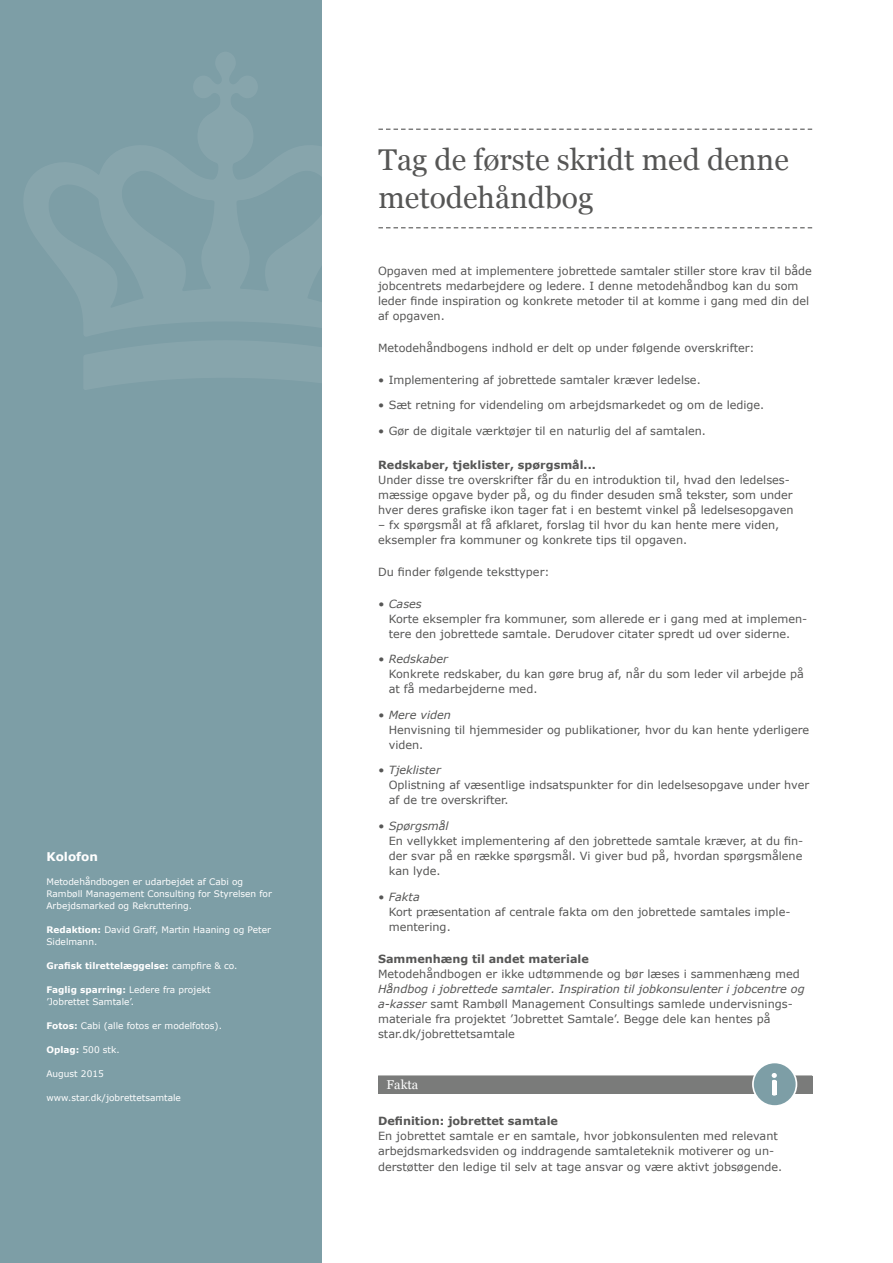
<style>
.page{position:relative;width:893px;height:1263px;background:#fff}
.page>*{position:absolute;margin:0;border:0;box-sizing:border-box;transform-origin:0 0}
.t1{font:30px/37.5px "Georgia";color:#565655}
.t2{font:12.75px "Georgia";color:#fff}
.t3{font:700 12px "Verdana";color:#fff}
.t4{font:11.25px/15px "Verdana";color:#565655}
.t5{font:700 11.25px "Verdana";color:#565655}
.t6{font:italic 11.25px "Verdana";color:#565655}
.t7{font:9px/12px "Verdana";color:#fff}
.t8{font:700 9px "Verdana";color:#fff}
.s1{font-weight:700}
.s2{font-weight:400}
.s3{font-style:italic}
</style>
<div class="page">
<svg style="left:378px;top:227px;width:434px;height:1px"></svg>
<svg style="left:378px;top:129px;width:434px;height:1px"></svg>
<div style="left:0;top:0;width:322px;height:1263px;background:#7d9ea6"></div>
<div style="left:378px;top:1076px;width:434px;height:18px;background:#7a7b7a"></div>
<hr style="left:378px;top:1075px;width:434px;height:2px;background:#7a7b7a">
<svg style="left:752px;top:1062px;width:45px;height:45px"></svg>
<div style="left:754px;top:1063px;width:42px;height:42px;background:#7d9ea6;border-radius:50%"></div>
<svg style="left:772px;top:1073px;width:5px;height:9px"></svg>
<hr style="left:772px;top:1081px;width:4px;height:13px;background:#fff">
<p class="t3" style="left:46px;top:849px;width:53px">Kolofon</p>
<p class="t7" style="left:46px;top:876px;width:227px">Metodehåndbogen er udarbejdet af Cabi og<br>Rambøll Management Consulting for Styrelsen for<br>Arbejdsmarked og Rekruttering.</p>
<p class="t7" style="left:46px;top:924px;width:226px"><span class="s1">Redaktion:</span> David Graff, Martin Haaning og Peter<br>Sidelmann.</p>
<p class="t8" style="left:46px;top:960px;width:193px">Grafisk tilrettelæggelse: <span class="s2">campfire &amp; co.</span></p>
<p class="t7" style="left:46px;top:984px;width:166px"><span class="s1">Faglig sparring:</span> Ledere fra projekt ’Jobrettet Samtale’.</p>
<p class="t7" style="left:46px;top:1020px;width:177px"><span class="s1">Fotos:</span> Cabi (alle fotos er modelfotos).</p>
<p class="t7" style="left:46px;top:1044px;width:75px"><span class="s1">Oplag:</span> 500 stk.</p>
<p class="t7" style="left:46px;top:1068px;width:59px">August 2015</p>
<p class="t7" style="left:46px;top:1092px;width:136px">www.star.dk/jobrettetsamtale</p>
<h1 class="t1" style="left:378px;top:140px;width:412px">Tag de første skridt med denne metodehåndbog</h1>
<p class="t4" style="left:378px;top:263px;width:435px">Opgaven med at implementere jobrettede samtaler stiller store krav til både jobcentrets medarbejdere og ledere. I denne metodehåndbog kan du som leder finde inspiration og konkrete metoder til at komme i gang med din del af opgaven.</p>
<p class="t4" style="left:378px;top:340px;width:378px">Metodehåndbogens indhold er delt op under følgende overskrifter:</p>
<p class="t4" style="left:378px;top:372px;width:324px">• Implementering af jobrettede samtaler kræver ledelse.</p>
<p class="t4" style="left:378px;top:398px;width:388px">• Sæt retning for videndeling om arbejdsmarkedet og om de ledige.</p>
<p class="t4" style="left:378px;top:424px;width:329px">• Gør de digitale værktøjer til en naturlig del af samtalen.</p>
<p class="t5" style="left:378px;top:457px;width:219px">Redskaber, tjeklister, spørgsmål...</p>
<p class="t4" style="left:378px;top:472px;width:417px">Under disse tre overskrifter får du en introduktion til, hvad den ledelses&shy;mæssige opgave byder på, og du finder desuden små tekster, som under hver deres grafiske ikon tager fat i en bestemt vinkel på ledelsesopgaven</p>
<p class="t4" style="left:378px;top:517px;width:403px">– fx spørgsmål at få afklaret, forslag til hvor du kan hente mere viden, eksempler fra kommuner og konkrete tips til opgaven.</p>
<p class="t4" style="left:378px;top:564px;width:173px">Du finder følgende teksttyper:</p>
<p class="t6" style="left:378px;top:596px;width:45px">• Cases</p>
<p class="t4" style="left:389px;top:611px;width:420px">Korte eksempler fra kommuner, som allerede er i gang med at implemen&shy;tere den jobrettede samtale. Derudover citater spredt ud over siderne.</p>
<p class="t6" style="left:378px;top:652px;width:71px">• Redskaber</p>
<p class="t4" style="left:389px;top:667px;width:417px">Konkrete redskaber, du kan gøre brug af, når du som leder vil arbejde på at få medarbejderne med.</p>
<p class="t6" style="left:378px;top:708px;width:74px">• Mere viden</p>
<p class="t4" style="left:389px;top:722px;width:422px">Henvisning til hjemmesider og publikationer, hvor du kan hente yderligere viden.</p>
<p class="t6" style="left:378px;top:763px;width:64px">• Tjeklister</p>
<p class="t4" style="left:389px;top:778px;width:422px">Oplistning af væsentlige indsatspunkter for din ledelsesopgave under hver af de tre overskrifter.</p>
<p class="t6" style="left:378px;top:819px;width:72px">• Spørgsmål</p>
<p class="t4" style="left:389px;top:834px;width:416px;text-align:justify">En vellykket implementering af den jobrettede samtale kræver, at du fin&shy;der svar på en række spørgsmål. Vi giver bud på, hvordan spørgsmålene kan lyde.</p>
<p class="t6" style="left:378px;top:889px;width:43px">• Fakta</p>
<p class="t4" style="left:389px;top:904px;width:403px">Kort præsentation af centrale fakta om den jobrettede samtales imple&shy;mentering.</p>
<p class="t5" style="left:378px;top:951px;width:212px">Sammenhæng til andet materiale</p>
<p class="t4" style="left:378px;top:966px;width:423px">Metodehåndbogen er ikke udtømmende og bør læses i sammenhæng med</p>
<p class="t4" style="left:378px;top:981px;width:428px"><span class="s3">Håndbog i jobrettede samtaler. Inspiration til jobkonsulenter i jobcentre og a-kasser</span> samt Rambøll Management Consultings samlede undervisnings&shy;materiale fra projektet ’Jobrettet Samtale’. Begge dele kan hentes på star.dk/jobrettetsamtale</p>
<p class="t2" style="left:387px;top:1076px;width:33px">Fakta</p>
<p class="t5" style="left:378px;top:1113px;width:181px">Definition: jobrettet samtale</p>
<p class="t4" style="left:378px;top:1128px;width:401px">En jobrettet samtale er en samtale, hvor jobkonsulenten med relevant arbejdsmarkedsviden og inddragende samtaleteknik motiverer og un-</p>
<p class="t4" style="left:378px;top:1160px;width:406px">derstøtter den ledige til selv at tage ansvar og være aktivt jobsøgende.</p>
</div>
